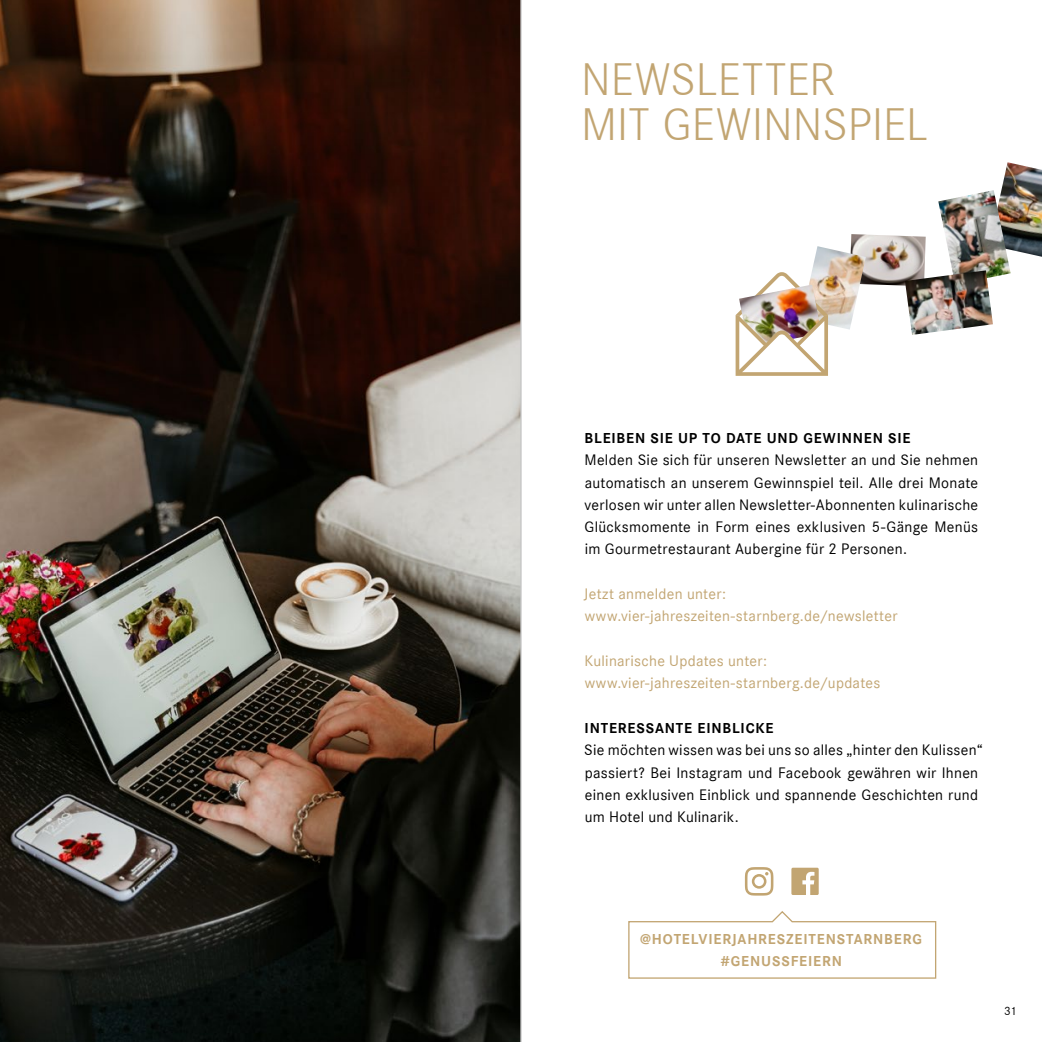
<style>
.page{position:relative;width:1042px;height:1042px;background:#fff}
.page>*{position:absolute;margin:0;border:0;box-sizing:border-box;transform-origin:0 0}
.t1{font:300 47.25px/45.5px "Corporate S";letter-spacing:.005em;color:#c2a572}
.t2{font:15.75px/22.4px "Corporate S";letter-spacing:.02em;color:#000;text-align:justify}
.t3{font:15.75px/22.4px "Corporate S";letter-spacing:.02em;color:#c2a572}
.t4{font:700 14.88px "Corporate S";letter-spacing:.055em;color:#000}
.t5{font:700 14.88px/22.4px "Corporate S";letter-spacing:.055em;color:#c2a572;text-align:center}
.t6{font:12.25px "Corporate S";color:#000}
</style>
<div class="page">
<img style="left:851px;top:234px;width:74px;height:52px">
<img style="left:0;top:0;width:520px;height:1042px">
<svg style="left:628px;top:911px;width:309px;height:68px"></svg>
<img style="left:812px;top:246px;width:54px;height:84px">
<img style="left:1001px;top:162px;width:41px;height:95px">
<img style="left:938px;top:190px;width:72px;height:87px">
<img style="left:735px;top:272px;width:93px;height:104px">
<img style="left:905px;top:270px;width:88px;height:65px">
<svg style="left:745px;top:867px;width:28px;height:28px"></svg>
<svg style="left:791px;top:867px;width:28px;height:28px"></svg>
<svg style="left:0;top:0;width:5px;height:5px"></svg>
<hr style="left:520px;top:0;width:2px;height:1042px;background:#c5c6c6">
<h1 class="t1" style="left:581px;top:55px;width:348px">NEWSLETTER<br>MIT GEWINNSPIEL</h1>
<p class="t4" style="left:584px;top:428px;width:327px">BLEIBEN SIE UP TO DATE UND GEWINNEN SIE</p>
<p class="t2" style="left:584px;top:448px;width:395px">Melden Sie sich für unseren Newsletter an und Sie nehmen automatisch an unserem Gewinnspiel teil. Alle drei Monate verlosen wir unter allen Newsletter-Abonnenten kulinarische Glücksmomente in Form eines exklusiven 5-Gänge Menüs im Gourmetrestaurant Aubergine für 2 Personen.</p>
<p class="t3" style="left:584px;top:582px;width:315px">Jetzt anmelden unter: www.vier-jahreszeiten-starnberg.de/newsletter</p>
<p class="t3" style="left:584px;top:649px;width:297px">Kulinarische Updates unter: www.vier-jahreszeiten-starnberg.de/updates</p>
<p class="t4" style="left:584px;top:718px;width:190px">INTERESSANTE EINBLICKE</p>
<p class="t2" style="left:584px;top:738px;width:400px;text-align:left">Sie möchten wissen was bei uns so alles „hinter den Kulissen“ passiert? Bei Instagram und Facebook gewähren wir Ihnen einen exklusiven Einblick und spannende Geschichten rund um Hotel und Kulinarik.</p>
<p class="t5" style="left:640px;top:927px;width:283px">@HOTELVIERJAHRESZEITENSTARNBERG #GENUSSFEIERN</p>
<p class="t6" style="left:1004px;top:1003px;width:14px">31</p>
</div>
